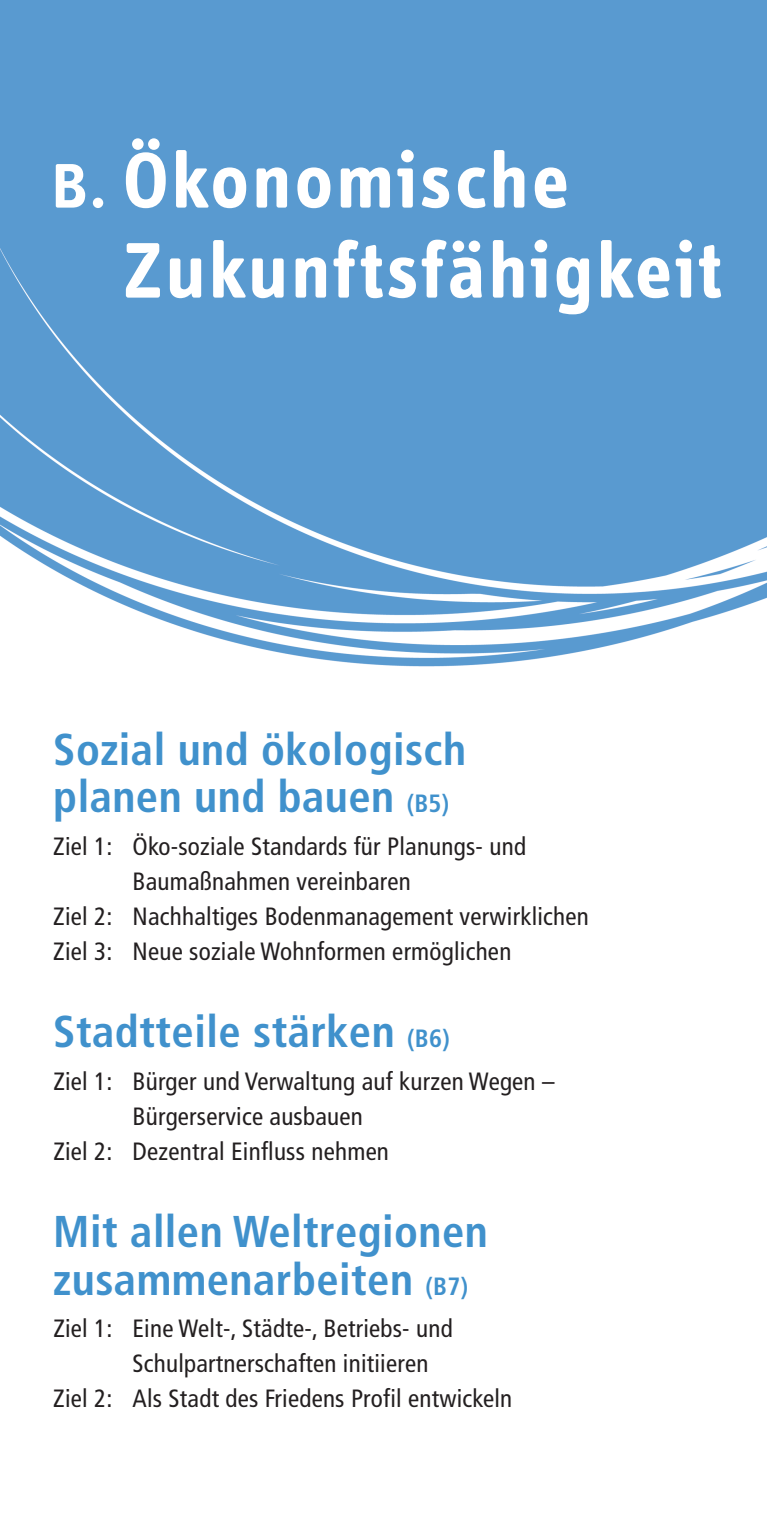
<style>
.page{position:relative;width:767px;height:1532px;background:#fff}
.page>*{position:absolute;margin:0;border:0;box-sizing:border-box;transform-origin:0 0}
.t1{font:700 81.25px/90px "Info Disp";letter-spacing:.045em;color:#fff}
.t2{font:700 condensed 44.5px/47.5px "Frutiger";letter-spacing:.01em;color:#4091cc}
.t3{font:condensed 25px "Frutiger";letter-spacing:.01em;color:#231f20}
.s1{font-size:65px}
.s2{font-size:25px}
</style>
<div class="page">
<svg style="left:0;top:0;width:767px;height:667px;background:#68a3d4"></svg>
<h1 class="t1" style="left:123px;top:142px;width:599px;text-indent:-71px"><span class="s1">B.</span> Ökonomische<br>Zukunftsfähigkeit</h1>
<h1 class="t1" style="left:44px;top:198px;width:446px">Ökonomische</h1>
<h2 class="t2" style="left:53px;top:729px;width:414px">Sozial und ökologisch planen und bauen <span class="s2">(B5)</span></h2>
<p class="t3" style="left:53px;top:836px;width:474px">Ziel 1: Öko-soziale Standards für Planungs- und</p>
<p class="t3" style="left:132px;top:871px;width:280px">Baumaßnahmen vereinbaren</p>
<p class="t3" style="left:53px;top:906px;width:537px">Ziel 2: Nachhaltiges Bodenmanagement verwirklichen</p>
<p class="t3" style="left:53px;top:941px;width:459px">Ziel 3: Neue soziale Wohnformen ermöglichen</p>
<h2 class="t2" style="left:53px;top:1012px;width:398px">Stadtteile stärken <span class="s2">(B6)</span></h2>
<p class="t3" style="left:53px;top:1071px;width:503px">Ziel 1: Bürger und Verwaltung auf kurzen Wegen –</p>
<p class="t3" style="left:132px;top:1106px;width:232px">Bürgerservice ausbauen</p>
<p class="t3" style="left:53px;top:1141px;width:337px">Ziel 2: Dezentral Einfluss nehmen</p>
<h2 class="t2" style="left:53px;top:1212px;width:436px">Mit allen Weltregionen zusammenarbeiten <span class="s2">(B7)</span></h2>
<p class="t3" style="left:53px;top:1318px;width:401px">Ziel 1: Eine Welt-, Städte-, Betriebs- und</p>
<p class="t3" style="left:132px;top:1353px;width:297px">Schulpartnerschaften initiieren</p>
<p class="t3" style="left:53px;top:1388px;width:460px">Ziel 2: Als Stadt des Friedens Profil entwickeln</p>
</div>
